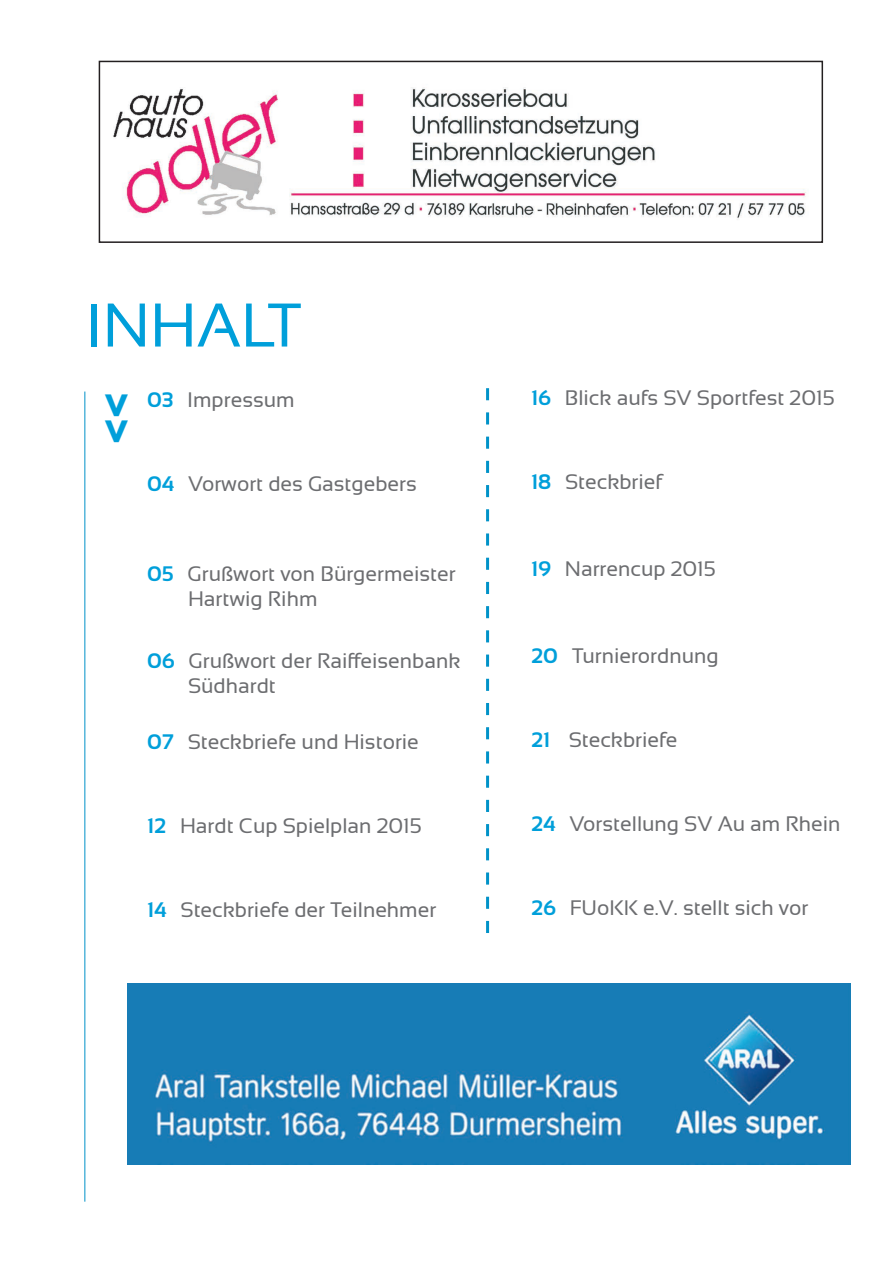
<style>
.page{position:relative;width:893px;height:1263px;background:#fff}
.page>*{position:absolute;margin:0;border:0;box-sizing:border-box;transform-origin:0 0}
.t1{font:61.5px "Sansation";color:#009fda}
.t2{font:700 49.5px "Sansation";color:#009fda}
.t3{font:21px/25.2px "Sansation";color:#6c6d70}
.s1{font-weight:700;color:#009fda}
</style>
<div class="page">
<hr style="left:85px;top:392px;width:1px;height:810px;background:#0092c8">
<svg style="left:486px;top:388px;width:3px;height:545px"></svg>
<img style="left:128px;top:983px;width:722px;height:181px">
<img style="left:113px;top:87px;width:693px;height:133px">
<div style="left:99px;top:61px;width:724px;height:182px;border:2px solid #231f20"></div>
<h1 class="t1" style="left:85px;top:291px;width:219px">inhalt</h1>
<h2 class="t2" style="left:149px;top:392px;width:55px;rotate:90deg">&gt;&gt;</h2>
<p class="t3" style="left:147px;top:387px;width:149px"><span class="s1">03</span> I mpressum</p>
<p class="t3" style="left:147px;top:471px;width:271px"><span class="s1">04</span> Vorwort des Gastgebers</p>
<p class="t3" style="left:188px;top:561px;width:269px;text-indent:-41px"><span class="s1">05</span> Grußwort von Bürgermeister<br>Hartwig Rihm</p>
<p class="t3" style="left:188px;top:648px;width:274px;text-indent:-41px"><span class="s1">06</span> Grußwort der Raiffeisenbank<br>Südhardt</p>
<p class="t3" style="left:147px;top:729px;width:273px"><span class="s1">07</span> Steckbriefe und Historie</p>
<p class="t3" style="left:147px;top:813px;width:276px"><span class="s1">12</span> Hardt Cup Spielplan 2015</p>
<p class="t3" style="left:147px;top:897px;width:291px"><span class="s1">14</span> Steckbriefe der Teilnehmer</p>
<p class="t3" style="left:531px;top:385px;width:305px"><span class="s1">16</span> Blick aufs SV Sportfest 2015</p>
<p class="t3" style="left:531px;top:469px;width:133px"><span class="s1">18</span> Steckbrief</p>
<p class="t3" style="left:531px;top:556px;width:186px"><span class="s1">19</span> Narrencup 2015</p>
<p class="t3" style="left:531px;top:643px;width:189px"><span class="s1">20</span> Turnierordnung</p>
<p class="t3" style="left:531px;top:727px;width:148px"><span class="s1">21</span> Steckbriefe</p>
<p class="t3" style="left:531px;top:811px;width:311px"><span class="s1">24</span> Vorstellung SV Au am Rhein</p>
<p class="t3" style="left:531px;top:895px;width:279px"><span class="s1">26</span> FUoKK e.V. stellt sich vor</p>
</div>
